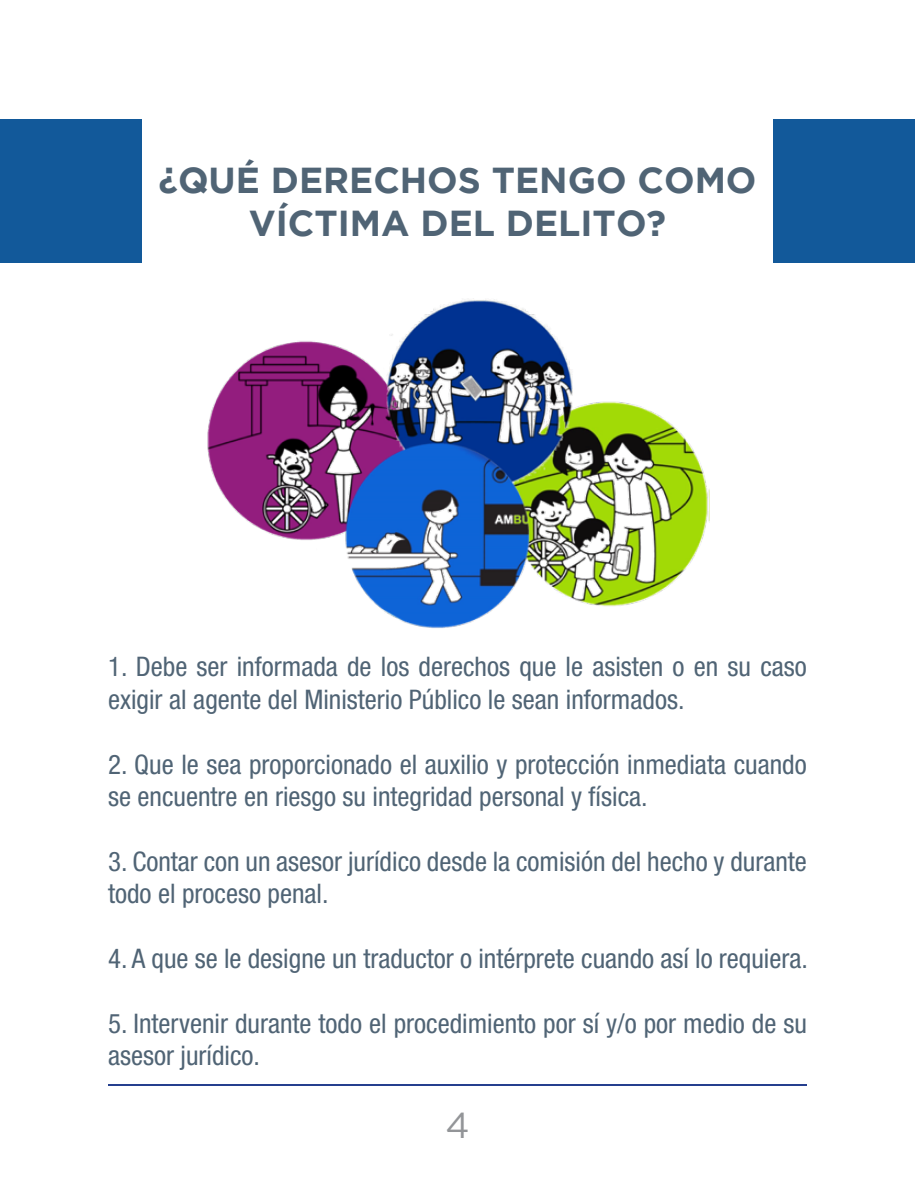
<style>
.page{position:relative;width:915px;height:1191px;background:#fff}
.page>*{position:absolute;margin:0;border:0;box-sizing:border-box;transform-origin:0 0}
.t1{font:700 36px/43.2px "Gotham";color:#506475;text-align:center}
.t2{font:36px "Gotham";color:#939598}
.t3{font:condensed 27px/32.4px "Helvetica Neue";color:#506475}
</style>
<div class="page">
<hr style="left:108px;top:1084px;width:698px;height:2px;background:#253f8e">
<div style="left:0;top:119px;width:142px;height:143px;background:#12599a"></div>
<div style="left:773px;top:119px;width:141px;height:143px;background:#12599a"></div>
<img style="left:207px;top:298px;width:502px;height:330px">
<p class="t1" style="left:158px;top:157px;width:599px">¿QUÉ DERECHOS TENGO COMO<br>VÍCTIMA DEL DELITO?</p>
<p class="t3" style="left:108px;top:650px;width:700px">1. Debe ser informada de los derechos que le asisten o en su caso exigir al agente del Ministerio Público le sean informados.</p>
<p class="t3" style="left:108px;top:747px;width:700px">2. Que le sea proporcionado el auxilio y protección inmediata cuando se encuentre en riesgo su integridad personal y física.</p>
<p class="t3" style="left:108px;top:845px;width:700px">3. Contar con un asesor jurídico desde la comisión del hecho y durante todo el proceso penal.</p>
<p class="t3" style="left:108px;top:942px;width:701px">4. A que se le designe un traductor o intérprete cuando así lo requiera.</p>
<p class="t3" style="left:108px;top:1007px;width:700px">5. Intervenir durante todo el procedimiento por sí y/o por medio de su asesor jurídico.</p>
<p class="t2" style="left:445px;top:1105px;width:26px">4</p>
</div>
